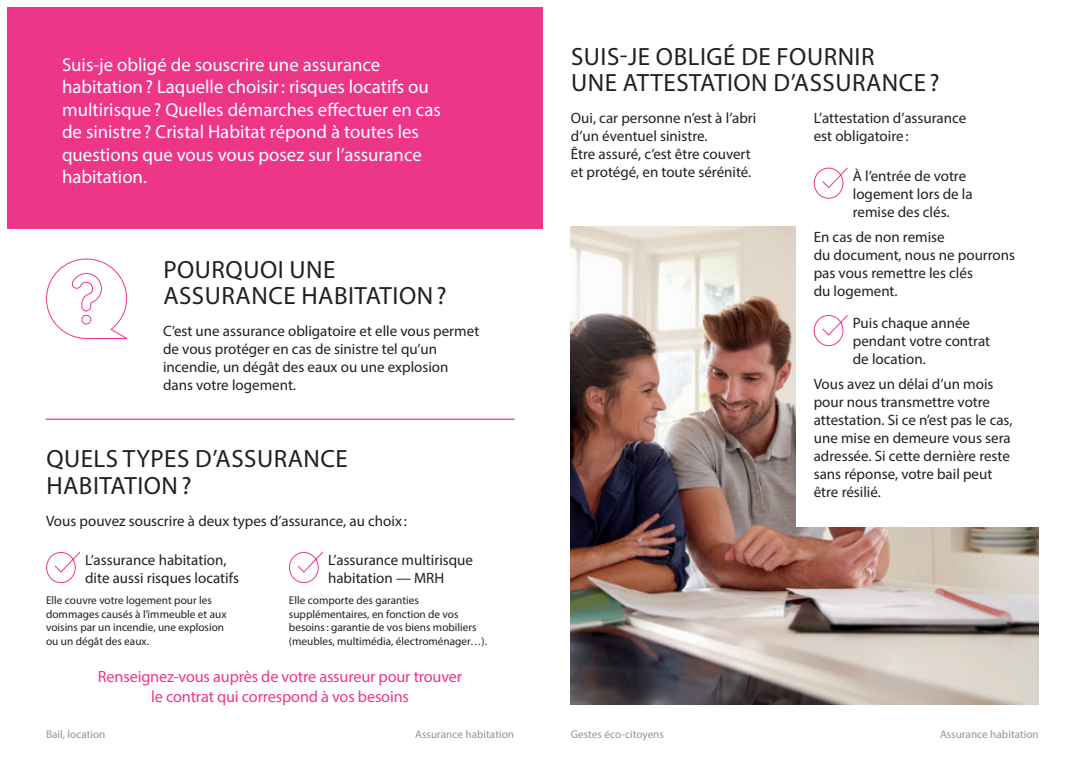
<style>
.page{position:relative;width:1085px;height:780px;background:#fff}
.page>*{position:absolute;margin:0;border:0;box-sizing:border-box;transform-origin:0 0}
.t1{font:25px/26.2px "Myriad Pro";letter-spacing:.02em;color:#231f20}
.t2{font:18.75px/22.5px "Myriad Pro";color:#fff}
.t3{font:16.25px/19.5px "Myriad Pro";letter-spacing:-.01em;color:#ee3689;text-align:center}
.t4{font:15px/18px "Myriad Pro";color:#231f20}
.t5{font:11.25px/13.8px "Myriad Pro";color:#231f20}
.t6{font:11.25px "Myriad Pro";color:#939598}
</style>
<div class="page">
<img style="left:570px;top:227px;width:468px;height:477px">
<div style="left:796px;top:185px;width:271px;height:341px;background:#fff"></div>
<div style="left:7px;top:7px;width:535px;height:222px;background:#ee3689"></div>
<svg style="left:813px;top:167px;width:35px;height:32px"></svg>
<svg style="left:813px;top:315px;width:35px;height:31px"></svg>
<svg style="left:46px;top:552px;width:34px;height:31px"></svg>
<svg style="left:289px;top:552px;width:34px;height:31px"></svg>
<svg style="left:46px;top:258px;width:82px;height:81px"></svg>
<hr style="left:46px;top:418px;width:468px;height:2px;background:#ee3689">
<p class="t2" style="left:62px;top:53px;width:380px">Suis-je obligé de souscrire une assurance habitation? Laquelle choisir: risques locatifs ou multirisque? Quelles démarches effectuer en cas de sinistre? Cristal Habitat répond à toutes les questions que vous vous posez sur l’assurance habitation.</p>
<h1 class="t1" style="left:163px;top:255px;width:285px">POURQUOI UNE<br>ASSURANCE HABITATION?</h1>
<p class="t4" style="left:163px;top:321px;width:317px">C’est une assurance obligatoire et elle vous permet de vous protéger en cas de sinistre tel qu’un incendie, un dégât des eaux ou une explosion dans votre logement.</p>
<h1 class="t1" style="left:46px;top:445px;width:303px">QUELS TYPES D’ASSURANCE<br>HABITATION?</h1>
<p class="t4" style="left:46px;top:511px;width:362px">Vous pouvez souscrire à deux types d’assurance, au choix :</p>
<p class="t4" style="left:85px;top:551px;width:155px">L’assurance habitation, dite aussi risques locatifs</p>
<p class="t5" style="left:46px;top:593px;width:182px">Elle couvre votre logement pour les dommages causés à l’immeuble et aux voisins par un incendie, une explosion ou un dégât des eaux.</p>
<p class="t4" style="left:328px;top:551px;width:146px">L’assurance multirisque habitation — MRH</p>
<p class="t5" style="left:289px;top:593px;width:199px">Elle comporte des garanties supplémentaires, en fonction de vos besoins: garantie de vos biens mobiliers (meubles, multimédia, électroménager…).</p>
<p class="t3" style="left:98px;top:667px;width:366px">Renseignez-vous auprès de votre assureur pour trouver le contrat qui correspond à vos besoins</p>
<h1 class="t1" style="left:571px;top:43px;width:370px">SUIS-JE OBLIGÉ DE FOURNIR<br>UNE ATTESTATION D’ASSURANCE ?</h1>
<p class="t4" style="left:570px;top:109px;width:187px">Oui, car personne n’est à l’abri d’un éventuel sinistre.<br>Être assuré, c’est être couvert et protégé, en toute sérénité.</p>
<p class="t4" style="left:813px;top:109px;width:154px">L’attestation d’assurance est obligatoire:</p>
<p class="t4" style="left:852px;top:166px;width:121px">À l’entrée de votre logement lors de la remise des clés.</p>
<p class="t4" style="left:813px;top:227px;width:203px">En cas de non remise<br>du document, nous ne pourrons pas vous remettre les clés<br>du logement.</p>
<p class="t4" style="left:852px;top:314px;width:139px">Puis chaque année pendant votre contrat de location.</p>
<p class="t4" style="left:813px;top:375px;width:200px">Vous avez un délai d’un mois pour nous transmettre votre attestation. Si ce n’est pas le cas, une mise en demeure vous sera adressée. Si cette dernière reste sans réponse, votre bail peut être résilié.</p>
<p class="t6" style="left:46px;top:727px;width:61px">Bail, location</p>
<p class="t6" style="left:415px;top:727px;width:100px">Assurance habitation</p>
<p class="t6" style="left:570px;top:727px;width:95px">Gestes éco-citoyens</p>
<p class="t6" style="left:939px;top:727px;width:100px">Assurance habitation</p>
</div>
